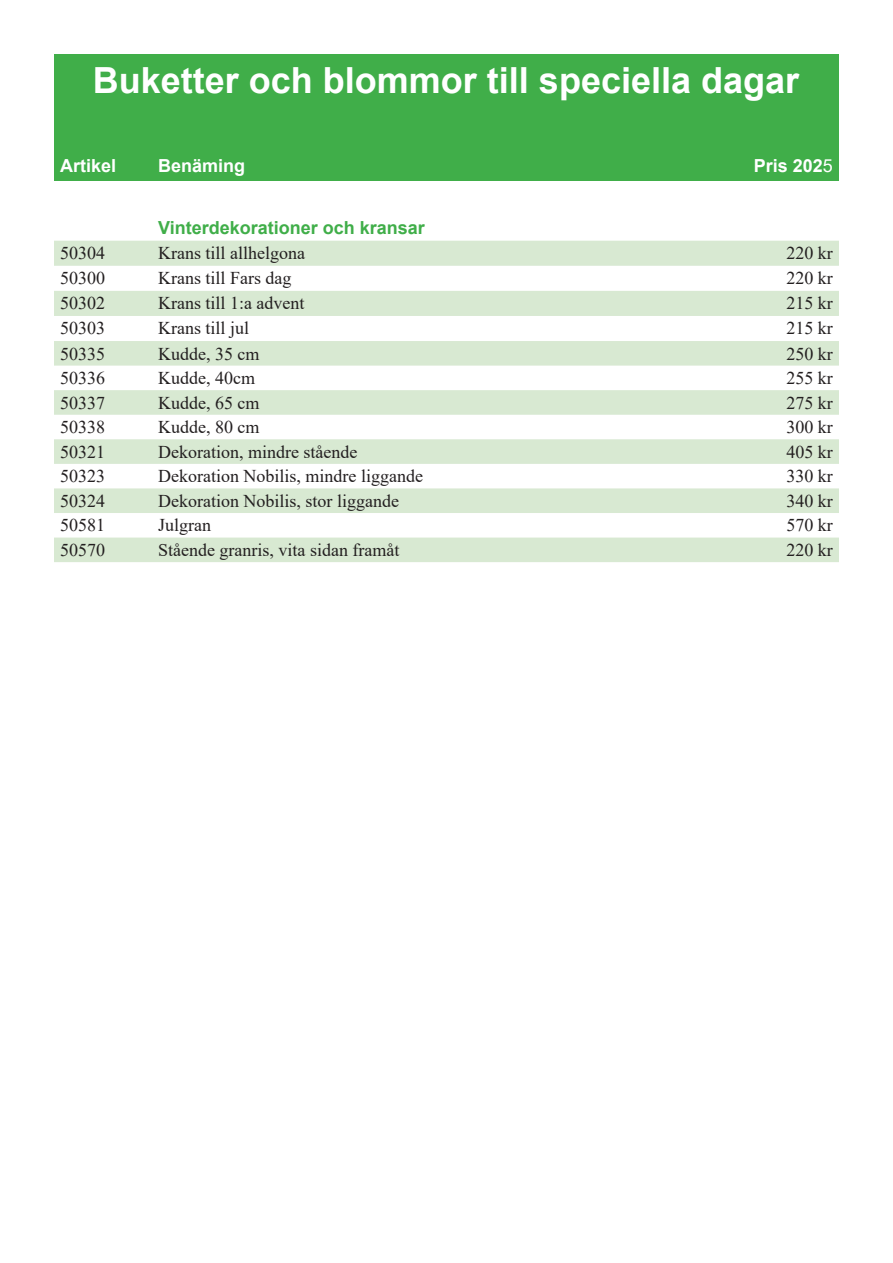
<style>
.page{position:relative;width:893px;height:1263px;background:#fff}
.page>*{position:absolute;margin:0;border:0;box-sizing:border-box;transform-origin:0 0}
.t1{font:700 36px "Arial";color:#fff}
.t2{font:18px "Times New Roman";color:#231f20}
.t3{font:700 18px "Arial";color:#40ae49}
.t4{font:700 18px "Arial";color:#fff}
.s1{font-weight:400}
</style>
<div class="page">
<div style="left:54px;top:54px;width:785px;height:127px;background:#40ae49"></div>
<svg style="left:54px;top:241px;width:785px;height:321px;fill:#d8e9d2"></svg>
<p class="t1" style="left:93px;top:55px;width:708px">Buketter och blommor till speciella dagar</p>
<p class="t4" style="left:60px;top:153px;width:58px">Artikel</p>
<p class="t4" style="left:158px;top:153px;width:89px">Benäming</p>
<p class="t4" style="left:754px;top:153px;width:81px">Pris 202<span class="s1">5</span></p>
<p class="t3" style="left:158px;top:215px;width:268px">Vinterdekorationer och kransar</p>
<p class="t2" style="left:60px;top:240px;width:47px">50304</p>
<p class="t2" style="left:158px;top:240px;width:148px">Krans till allhelgona</p>
<p class="t2" style="left:786px;top:240px;width:48px">220 kr</p>
<p class="t2" style="left:60px;top:266px;width:47px">50300</p>
<p class="t2" style="left:158px;top:266px;width:135px">Krans till Fars dag</p>
<p class="t2" style="left:786px;top:266px;width:48px">220 kr</p>
<p class="t2" style="left:60px;top:291px;width:46px">50302</p>
<p class="t2" style="left:158px;top:291px;width:148px">Krans till 1:a advent</p>
<p class="t2" style="left:786px;top:291px;width:48px">215 kr</p>
<p class="t2" style="left:60px;top:316px;width:46px">50303</p>
<p class="t2" style="left:158px;top:316px;width:93px">Krans till jul</p>
<p class="t2" style="left:786px;top:316px;width:48px">215 kr</p>
<p class="t2" style="left:60px;top:341px;width:46px">50335</p>
<p class="t2" style="left:158px;top:341px;width:103px">Kudde, 35 cm</p>
<p class="t2" style="left:786px;top:341px;width:48px">250 kr</p>
<p class="t2" style="left:60px;top:365px;width:46px">50336</p>
<p class="t2" style="left:158px;top:365px;width:98px">Kudde, 40cm</p>
<p class="t2" style="left:786px;top:365px;width:48px">255 kr</p>
<p class="t2" style="left:60px;top:390px;width:46px">50337</p>
<p class="t2" style="left:158px;top:390px;width:103px">Kudde, 65 cm</p>
<p class="t2" style="left:786px;top:390px;width:48px">275 kr</p>
<p class="t2" style="left:60px;top:414px;width:46px">50338</p>
<p class="t2" style="left:158px;top:414px;width:103px">Kudde, 80 cm</p>
<p class="t2" style="left:786px;top:414px;width:48px">300 kr</p>
<p class="t2" style="left:60px;top:439px;width:46px">50321</p>
<p class="t2" style="left:158px;top:439px;width:201px">Dekoration, mindre stående</p>
<p class="t2" style="left:786px;top:439px;width:48px">405 kr</p>
<p class="t2" style="left:60px;top:464px;width:47px">50323</p>
<p class="t2" style="left:158px;top:464px;width:266px">Dekoration Nobilis, mindre liggande</p>
<p class="t2" style="left:786px;top:464px;width:48px">330 kr</p>
<p class="t2" style="left:60px;top:488px;width:47px">50324</p>
<p class="t2" style="left:158px;top:488px;width:242px">Dekoration Nobilis, stor liggande</p>
<p class="t2" style="left:786px;top:488px;width:48px">340 kr</p>
<p class="t2" style="left:60px;top:513px;width:46px">50581</p>
<p class="t2" style="left:158px;top:513px;width:54px">Julgran</p>
<p class="t2" style="left:786px;top:513px;width:48px">570 kr</p>
<p class="t2" style="left:60px;top:537px;width:47px">50570</p>
<p class="t2" style="left:158px;top:537px;width:243px">Stående granris, vita sidan framåt</p>
<p class="t2" style="left:786px;top:537px;width:48px">220 kr</p>
</div>
